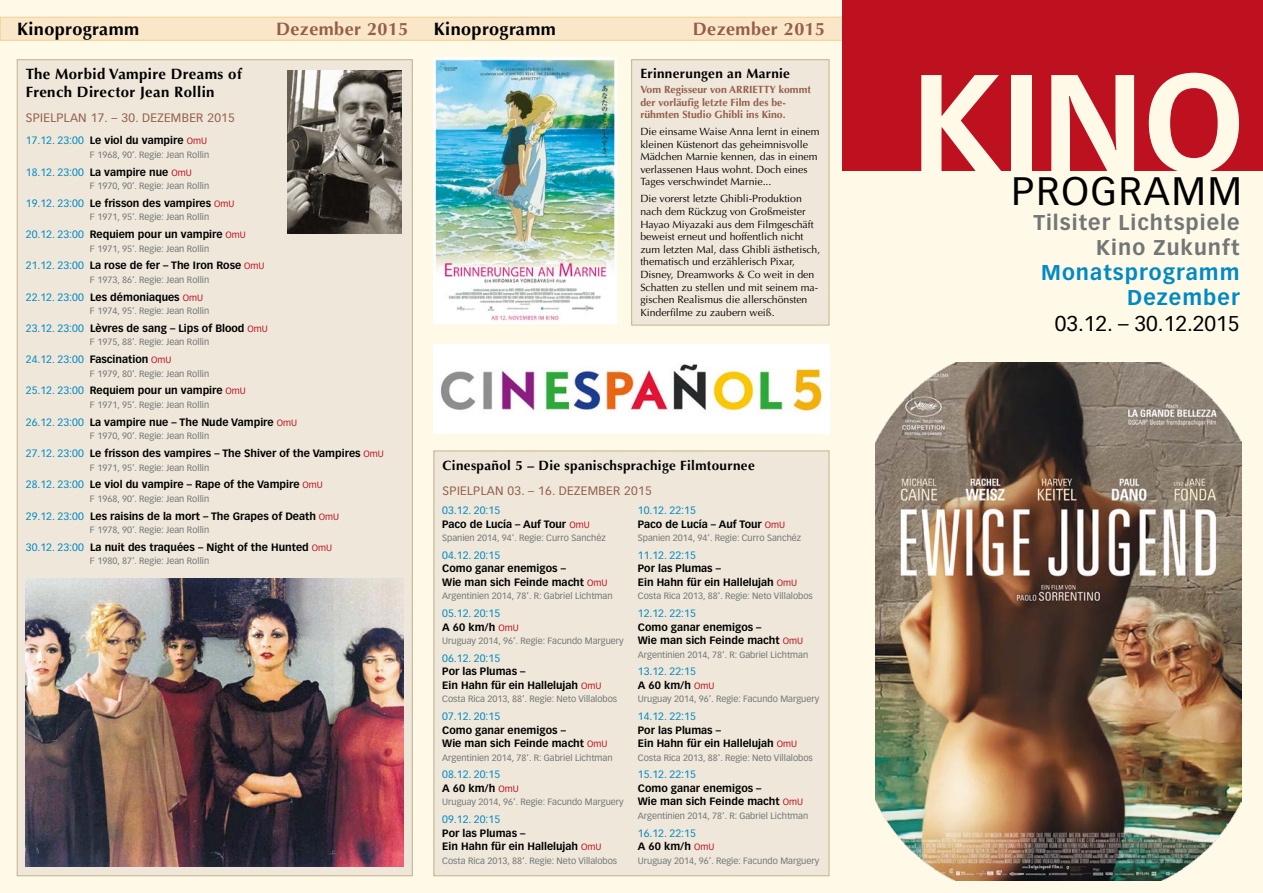
<style>
.page{position:relative;width:1263px;height:893px;background:#fff9e8}
.page>*{position:absolute;margin:0;border:0;box-sizing:border-box;transform-origin:0 0}
.t1{font:700 135px "Vectora LT Std";color:#fff9e8}
.t2{font:39px "Vectora LT Std";letter-spacing:.05em;color:#000}
.t3{font:700 21px/25.2px "Vectora LT Std";letter-spacing:.05em;color:#717676;text-align:right}
.t4{font:700 21px/25.2px "Vectora LT Std";letter-spacing:.05em;color:#008ac4;text-align:right}
.t5{font:21px "Vectora LT Std";color:#000}
.t6{font:700 18px "Optima LT Std";letter-spacing:.025em;color:#000}
.t7{font:700 18px "Optima LT Std";letter-spacing:.025em;color:#945e4a}
.t8{font:700 15px/18px "Optima LT Std";letter-spacing:.025em;color:#000}
.t9{font:700 13.5px "Optima LT Std";letter-spacing:.025em;color:#000}
.t10{font:12px "Vectora LT Std";letter-spacing:.025em;color:#945e4a}
.t11{font:700 10.5px/13.5px "Vectora LT Std";color:#000}
.t12{font:10.5px/12.6px "Optima LT Std";color:#000}
.t13{font:10.5px/13.5px "Vectora LT Std";color:#008ac4}
.t14{font:700 10.5px/12.6px "Optima LT Std";color:#945e4a}
.t15{font:9px "Vectora LT Std";color:#717676}
.s1{font-weight:400;color:#008ac4}
.s2{font-weight:400;font-size:9px;color:#be111f}
.s3{font-weight:700;color:#000}
.s4{font-size:9px;color:#be111f}
</style>
<div class="page">
<div style="left:0;top:17px;width:846px;height:23px;background:#fae7c9"></div>
<div style="left:0;top:17px;width:846px;height:23px;border:1px solid #f4d090"></div>
<div style="left:842px;top:0;width:421px;height:170px;background:#be111f"></div>
<img style="left:875px;top:363px;width:367px;height:517px">
<div style="left:17px;top:60px;width:395px;height:816px;background:#eee7da"></div>
<img style="left:26px;top:579px;width:378px;height:288px">
<img style="left:434px;top:57px;width:183px;height:266px">
<div style="left:632px;top:60px;width:197px;height:265px;background:#eee7da"></div>
<div style="left:631px;top:60px;width:198px;height:265px;border:1px solid #c6b38a"></div>
<img style="left:434px;top:344px;width:395px;height:90px">
<div style="left:434px;top:451px;width:395px;height:425px;background:#eee7da"></div>
<img style="left:287px;top:70px;width:115px;height:163px">
<h3 class="t6" style="left:17px;top:19px;width:124px">Kinoprogramm</h3>
<h3 class="t7" style="left:276px;top:19px;width:134px">Dezember 2015</h3>
<h3 class="t6" style="left:434px;top:19px;width:124px">Kinoprogramm</h3>
<h3 class="t7" style="left:693px;top:19px;width:134px">Dezember 2015</h3>
<h3 class="t8" style="left:26px;top:66px;width:217px">The Morbid Vampire Dreams of<br>French Director Jean Rollin</h3>
<p class="t10" style="left:26px;top:111px;width:211px">SPIELPLAN 17. – 30. DEZEMBER 2015</p>
<p class="t11" style="left:26px;top:134px;width:183px"><span class="s1">17.12. 23:00</span> Le viol du vampire <span class="s2">OmU</span></p>
<p class="t15" style="left:90px;top:149px;width:121px">F 1968, 90‘. Regie: Jean Rollin</p>
<p class="t11" style="left:26px;top:165px;width:167px"><span class="s1">18.12. 23:00</span> La vampire nue <span class="s2">OmU</span></p>
<p class="t15" style="left:90px;top:181px;width:121px">F 1970, 90‘. Regie: Jean Rollin</p>
<p class="t11" style="left:26px;top:196px;width:210px"><span class="s1">19.12. 23:00</span> Le frisson des vampires <span class="s2">OmU</span></p>
<p class="t15" style="left:90px;top:212px;width:121px">F 1971, 95‘. Regie: Jean Rollin</p>
<p class="t11" style="left:26px;top:228px;width:222px"><span class="s1">20.12. 23:00</span> Requiem pour un vampire <span class="s2">OmU</span></p>
<p class="t15" style="left:90px;top:243px;width:121px">F 1971, 95‘. Regie: Jean Rollin</p>
<p class="t11" style="left:26px;top:259px;width:240px"><span class="s1">21.12. 23:00</span> La rose de fer – The Iron Rose <span class="s2">OmU</span></p>
<p class="t15" style="left:90px;top:274px;width:121px">F 1973, 86‘. Regie: Jean Rollin</p>
<p class="t11" style="left:26px;top:290px;width:179px"><span class="s1">22.12. 23:00</span> Les démoniaques <span class="s2">OmU</span></p>
<p class="t15" style="left:90px;top:306px;width:121px">F 1974, 95‘. Regie: Jean Rollin</p>
<p class="t11" style="left:26px;top:321px;width:244px"><span class="s1">23.12. 23:00</span> Lèvres de sang – Lips of Blood <span class="s2">OmU</span></p>
<p class="t15" style="left:90px;top:337px;width:121px">F 1975, 88‘. Regie: Jean Rollin</p>
<p class="t13" style="left:26px;top:353px;width:147px">24.12. 23:00 <span class="s3">Fascination</span> <span class="s4">OmU</span></p>
<p class="t15" style="left:90px;top:368px;width:121px">F 1979, 80‘. Regie: Jean Rollin</p>
<p class="t11" style="left:26px;top:384px;width:222px"><span class="s1">25.12. 23:00</span> Requiem pour un vampire <span class="s2">OmU</span></p>
<p class="t15" style="left:90px;top:399px;width:121px">F 1971, 95‘. Regie: Jean Rollin</p>
<p class="t11" style="left:26px;top:415px;width:273px"><span class="s1">26.12. 23:00</span> La vampire nue – The Nude Vampire <span class="s2">OmU</span></p>
<p class="t15" style="left:90px;top:431px;width:121px">F 1970, 90‘. Regie: Jean Rollin</p>
<p class="t11" style="left:26px;top:446px;width:360px"><span class="s1">27.12. 23:00</span> Le frisson des vampires – The Shiver of the Vampires <span class="s2">OmU</span></p>
<p class="t15" style="left:90px;top:462px;width:121px">F 1971, 95‘. Regie: Jean Rollin</p>
<p class="t11" style="left:26px;top:478px;width:298px"><span class="s1">28.12. 23:00</span> Le viol du vampire – Rape of the Vampire <span class="s2">OmU</span></p>
<p class="t15" style="left:90px;top:493px;width:121px">F 1968, 90‘. Regie: Jean Rollin</p>
<p class="t11" style="left:26px;top:509px;width:315px"><span class="s1">29.12. 23:00</span> Les raisins de la mort – The Grapes of Death <span class="s2">OmU</span></p>
<p class="t15" style="left:90px;top:524px;width:121px">F 1978, 90‘. Regie: Jean Rollin</p>
<p class="t11" style="left:26px;top:540px;width:308px"><span class="s1">30.12. 23:00</span> La nuit des traquées – Night of the Hunted <span class="s2">OmU</span></p>
<p class="t15" style="left:90px;top:556px;width:121px">F 1980, 87‘. Regie: Jean Rollin</p>
<p class="t9" style="left:640px;top:66px;width:151px">Erinnerungen an Marnie</p>
<p class="t14" style="left:640px;top:83px;width:172px">Vom Regisseur von ARRIETTY kommt der vorläufig letzte Film des be&shy;rühmten Studio Ghibli ins Kino.</p>
<p class="t12" style="left:640px;top:125px;width:181px">Die einsame Waise Anna lernt in einem kleinen Küstenort das geheimnisvolle Mädchen Marnie kennen, das in einem verlassenen Haus wohnt. Doch eines Tages verschwindet Marnie...</p>
<p class="t12" style="left:640px;top:193px;width:181px">Die vorerst letzte Ghibli-Produktion nach dem Rückzug von Großmeister Hayao Miyazaki aus dem Filmgeschäft beweist erneut und hoffentlich nicht zum letzten Mal, dass Ghibli ästhetisch, thematisch und erzählerisch Pixar, Disney, Dreamworks &amp; Co weit in den Schatten zu stellen und mit seinem ma&shy;gischen Realismus die allerschönsten Kinderfilme zu zaubern weiß.</p>
<p class="t9" style="left:443px;top:457px;width:314px">Cinespañol 5 – Die spanischsprachige Filmtournee</p>
<p class="t10" style="left:443px;top:483px;width:211px">SPIELPLAN 03. – 16. DEZEMBER 2015</p>
<p class="t11" style="left:638px;top:504px;width:149px"><span class="s1">10.12. 22:15<br></span>Paco de Lucía – Auf Tour <span class="s2">OmU</span></p>
<p class="t15" style="left:638px;top:533px;width:165px">Spanien 2014, 94‘. Regie: Curro Sanchéz</p>
<p class="t13" style="left:638px;top:549px;width:59px">11.12. 22:15</p>
<p class="t11" style="left:638px;top:562px;width:161px">Por las Plumas –<br>Ein Hahn für ein Hallelujah <span class="s2">OmU</span></p>
<p class="t15" style="left:638px;top:591px;width:176px">Costa Rica 2013, 88‘. Regie: Neto Villalobos</p>
<p class="t13" style="left:638px;top:607px;width:59px">12.12. 22:15</p>
<p class="t11" style="left:638px;top:620px;width:167px">Como ganar enemigos –<br>Wie man sich Feinde macht <span class="s2">OmU</span></p>
<p class="t15" style="left:638px;top:649px;width:172px">Argentinien 2014, 78‘. R: Gabriel Lichtman</p>
<p class="t13" style="left:638px;top:665px;width:78px">13.12. 22:15<br><span class="s3">A 60 km/h</span> <span class="s4">OmU</span></p>
<p class="t15" style="left:638px;top:694px;width:183px">Uruguay 2014, 96‘. Regie: Facundo Marguery</p>
<p class="t13" style="left:638px;top:710px;width:59px">14.12. 22:15</p>
<p class="t11" style="left:638px;top:723px;width:161px">Por las Plumas –<br>Ein Hahn für ein Hallelujah <span class="s2">OmU</span></p>
<p class="t15" style="left:638px;top:752px;width:176px">Costa Rica 2013, 88‘. Regie: Neto Villalobos</p>
<p class="t13" style="left:638px;top:768px;width:59px">15.12. 22:15</p>
<p class="t11" style="left:638px;top:781px;width:167px">Como ganar enemigos –<br>Wie man sich Feinde macht <span class="s2">OmU</span></p>
<p class="t15" style="left:638px;top:810px;width:172px">Argentinien 2014, 78‘. R: Gabriel Lichtman</p>
<p class="t13" style="left:638px;top:826px;width:78px">16.12. 22:15<br><span class="s3">A 60 km/h</span> <span class="s4">OmU</span></p>
<p class="t15" style="left:638px;top:855px;width:183px">Uruguay 2014, 96‘. Regie: Facundo Marguery</p>
<p class="t11" style="left:442px;top:504px;width:149px"><span class="s1">03.12. 20:15<br></span>Paco de Lucía – Auf Tour <span class="s2">OmU</span></p>
<p class="t15" style="left:442px;top:533px;width:165px">Spanien 2014, 94‘. Regie: Curro Sanchéz</p>
<p class="t13" style="left:442px;top:549px;width:59px">04.12. 20:15</p>
<p class="t11" style="left:442px;top:562px;width:167px">Como ganar enemigos –<br>Wie man sich Feinde macht <span class="s2">OmU</span></p>
<p class="t15" style="left:442px;top:591px;width:172px">Argentinien 2014, 78‘. R: Gabriel Lichtman</p>
<p class="t13" style="left:442px;top:607px;width:78px">05.12. 20:15<br><span class="s3">A 60 km/h</span> <span class="s4">OmU</span></p>
<p class="t15" style="left:442px;top:636px;width:183px">Uruguay 2014, 96‘. Regie: Facundo Marguery</p>
<p class="t13" style="left:442px;top:652px;width:59px">06.12. 20:15</p>
<p class="t11" style="left:442px;top:665px;width:161px">Por las Plumas –<br>Ein Hahn für ein Hallelujah <span class="s2">OmU</span></p>
<p class="t15" style="left:442px;top:694px;width:176px">Costa Rica 2013, 88‘. Regie: Neto Villalobos</p>
<p class="t13" style="left:442px;top:710px;width:59px">07.12. 20:15</p>
<p class="t11" style="left:442px;top:723px;width:167px">Como ganar enemigos –<br>Wie man sich Feinde macht <span class="s2">OmU</span></p>
<p class="t15" style="left:442px;top:752px;width:172px">Argentinien 2014, 78‘. R: Gabriel Lichtman</p>
<p class="t13" style="left:442px;top:768px;width:78px">08.12. 20:15<br><span class="s3">A 60 km/h</span> <span class="s4">OmU</span></p>
<p class="t15" style="left:442px;top:797px;width:183px">Uruguay 2014, 96‘. Regie: Facundo Marguery</p>
<p class="t13" style="left:442px;top:813px;width:59px">09.12. 20:15</p>
<p class="t11" style="left:442px;top:826px;width:161px">Por las Plumas –<br>Ein Hahn für ein Hallelujah <span class="s2">OmU</span></p>
<p class="t15" style="left:442px;top:855px;width:176px">Costa Rica 2013, 88‘. Regie: Neto Villalobos</p>
<h1 class="t1" style="left:911px;top:41px;width:334px">KINO</h1>
<h2 class="t2" style="left:1011px;top:168px;width:232px">PROGRAMM</h2>
<h3 class="t3" style="left:1033px;top:210px;width:208px">Tilsiter Lichtspiele<br>Kino Zukunft</h3>
<h3 class="t4" style="left:1041px;top:260px;width:200px">Monatsprogramm<br>Dezember</h3>
<h3 class="t5" style="left:1055px;top:311px;width:186px">03.12. – 30.12.2015</h3>
</div>
